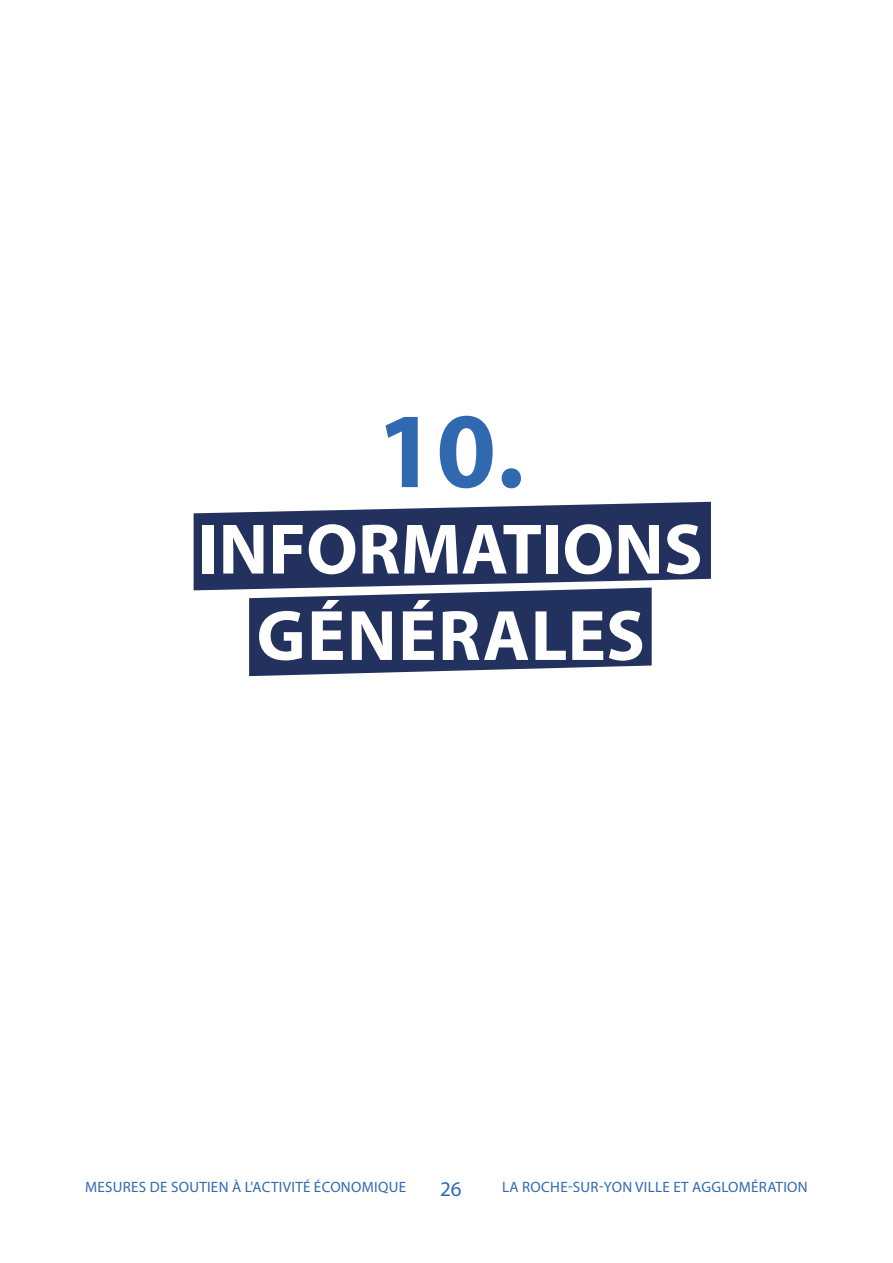
<style>
.page{position:relative;width:893px;height:1263px;background:#fff}
.page>*{position:absolute;margin:0;border:0;box-sizing:border-box;transform-origin:0 0}
.t1{font:700 108px "Myriad Pro";color:#3169b0}
.t2{font:700 72px/86.4px "Myriad Pro";color:#fff;text-align:center}
.t3{font:21px "Myriad Pro";color:#3169b0}
.t4{font:15px "Myriad Pro";letter-spacing:.02em;color:#3169b0}
</style>
<div class="page">
<svg style="left:194px;top:502px;width:517px;height:88px;background:#39466f"></svg>
<svg style="left:249px;top:587px;width:403px;height:89px;background:#3d4a72"></svg>
<h1 class="t1" style="left:376px;top:380px;width:149px">10.</h1>
<h2 class="t2" style="left:198px;top:504px;width:506px">INFORMATIONS<br>GÉNÉRALES</h2>
<p class="t4" style="left:85px;top:1178px;width:322px">MESURES DE SOUTIEN À L'ACTIVITÉ ÉCONOMIQUE</p>
<h3 class="t3" style="left:440px;top:1176px;width:23px">26</h3>
<p class="t4" style="left:502px;top:1178px;width:307px">LA ROCHE-SUR-YON VILLE ET AGGLOMÉRATION</p>
</div>
